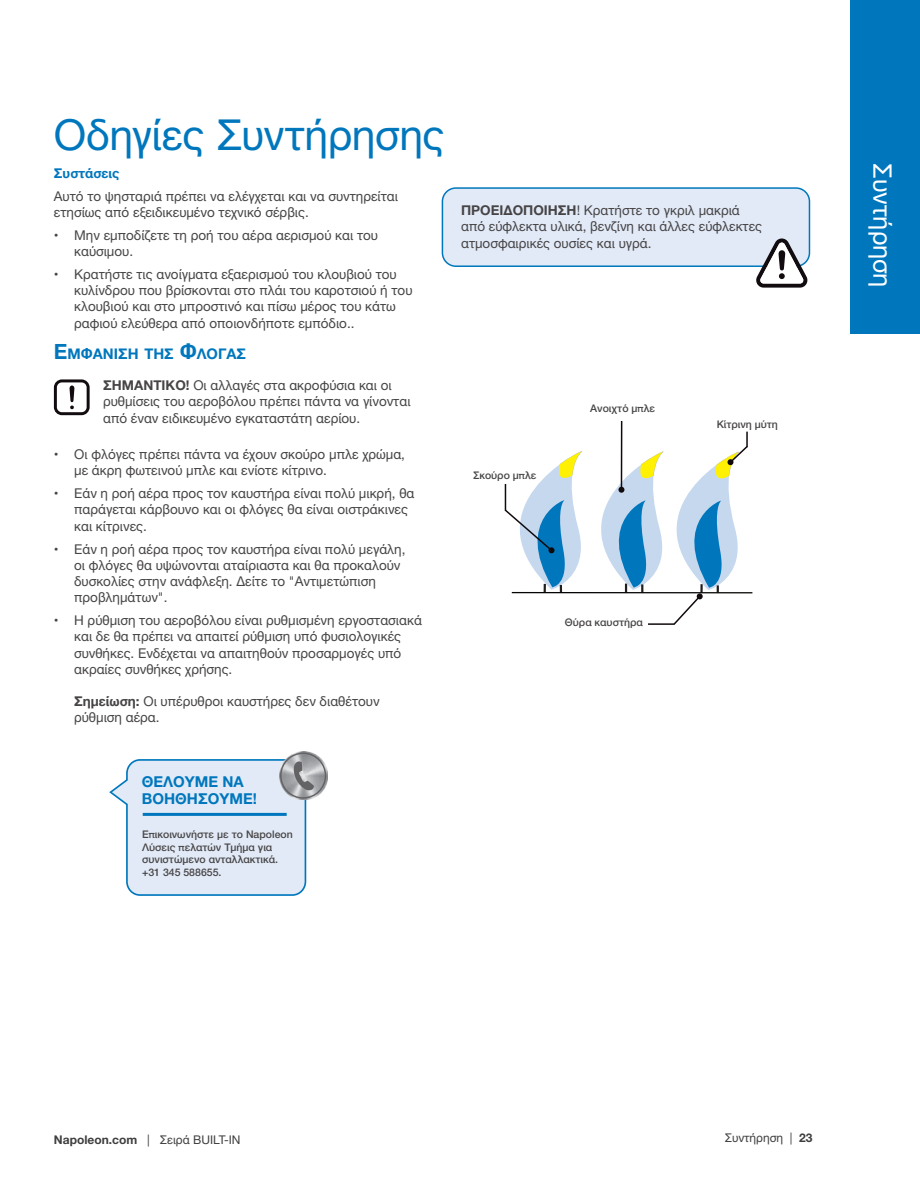
<style>
.page{position:relative;width:920px;height:1190px;background:#fff}
.page>*{position:absolute;margin:0;border:0;box-sizing:border-box;transform-origin:0 0}
.t1{font:42.75px "Helvetica Neue";letter-spacing:-.01em;color:#0077bd}
.t2{font:25.5px "Helvetica Neue";letter-spacing:-.005em;color:#fff}
.t3{font:700 15px/16.5px "Helvetica Neue";color:#0077bd}
.t4{font:700 14.7px "Helvetica Neue";color:#0077bd}
.t5{font:13.5px/16.2px "Helvetica Neue";color:#474446}
.t6{font:700 13.5px "Helvetica Neue";color:#0077bd}
.t7{font:12px "Helvetica Neue";color:#3e3e3f}
.t8{font:500 10.5px/12.6px "Helvetica Neue";color:#474446}
.s1{font-size:21px}
.s2{font-weight:700}
</style>
<div class="page">
<div style="left:850px;top:0;width:70px;height:333px;background:#0077bd"></div>
<hr style="left:512px;top:591px;width:240px;height:2px;background:#050504">
<hr style="left:620px;top:421px;width:2px;height:68px;background:#110a0c">
<svg style="left:504px;top:431px;width:245px;height:194px"></svg>
<div style="left:442px;top:188px;width:367px;height:78px;background:#e1eaf6;border-radius:14px"></div>
<div style="left:441px;top:187px;width:369px;height:80px;border:2px solid #0077bd;border-radius:14px"></div>
<svg style="left:756px;top:238px;width:51px;height:49px"></svg>
<img style="left:287px;top:751px;width:40px;height:47px">
<svg style="left:109px;top:758px;width:205px;height:138px;background:#d7e3f0"></svg>
<div style="left:280px;top:752px;width:46px;height:46px;border:1px solid #636366;border-radius:50%"></div>
<svg style="left:54px;top:379px;width:36px;height:36px"></svg>
<h1 class="t1" style="left:54px;top:104px;width:392px">Οδηγίες Συντήρησης</h1>
<p class="t6" style="left:54px;top:162px;width:67px">Συστάσεις</p>
<p class="t5" style="left:54px;top:188px;width:346px">Αυτό το ψησταριά πρέπει να ελέγχεται και να συντηρείται ετησίως από εξειδικευμένο τεχνικό σέρβις.</p>
<p class="t5" style="left:74px;top:227px;width:305px;text-indent:-20px">• Μην εμποδίζετε τη ροή του αέρα αερισμού και του καύσιμου.</p>
<p class="t5" style="left:74px;top:267px;width:340px;text-indent:-20px">• Κρατήστε τις ανοίγματα εξαερισμού του κλουβιού του κυλίνδρου που βρίσκονται στο πλάι του καροτσιού ή του κλουβιού και στο μπροστινό και πίσω μέρος του κάτω ραφιού ελεύθερα από οποιονδήποτε εμπόδιο..</p>
<p class="t4" style="left:54px;top:342px;width:192px"><span class="s1">Ε</span>μφάνιση της <span class="s1">Φ</span>λόγας</p>
<p class="t5" style="left:103px;top:377px;width:309px"><span class="s2">ΣΗΜΑΝΤΙΚΟ!</span> Οι αλλαγές στα ακροφύσια και οι ρυθμίσεις του αεροβόλου πρέπει πάντα να γίνονται από έναν ειδικευμένο εγκαταστάτη αερίου.</p>
<p class="t5" style="left:74px;top:447px;width:332px;text-indent:-20px">• Οι φλόγες πρέπει πάντα να έχουν σκούρο μπλε χρώμα, με άκρη φωτεινού μπλε και ενίοτε κίτρινο.</p>
<p class="t5" style="left:74px;top:486px;width:342px;text-indent:-20px">• Εάν η ροή αέρα προς τον καυστήρα είναι πολύ μικρή, θα παράγεται κάρβουνο και οι φλόγες θα είναι οιστράκινες και κίτρινες.</p>
<p class="t5" style="left:74px;top:541px;width:333px;text-indent:-20px">• Εάν η ροή αέρα προς τον καυστήρα είναι πολύ μεγάλη, οι φλόγες θα υψώνονται αταίριαστα και θα προκαλούν δυσκολίες στην ανάφλεξη. Δείτε το "Αντιμετώπιση προβλημάτων".</p>
<p class="t5" style="left:74px;top:613px;width:349px;text-indent:-20px">• Η ρύθμιση του αεροβόλου είναι ρυθμισμένη εργοστασιακά και δε θα πρέπει να απαιτεί ρύθμιση υπό φυσιολογικές συνθήκες. Ενδέχεται να απαιτηθούν προσαρμογές υπό ακραίες συνθήκες χρήσης.</p>
<p class="t5" style="left:74px;top:694px;width:307px"><span class="s2">Σημείωση:</span> Οι υπέρυθροι καυστήρες δεν διαθέτουν ρύθμιση αέρα.</p>
<p class="t5" style="left:461px;top:202px;width:302px"><span class="s2">ΠΡΟΕΙΔΟΠΟΙΗΣΗ</span>! Κρατήστε το γκριλ μακριά από εύφλεκτα υλικά, βενζίνη και άλλες εύφλεκτες ατμοσφαιρικές ουσίες και υγρά.</p>
<p class="t8" style="left:473px;top:468px;width:65px">Σκούρο μπλε</p>
<p class="t8" style="left:590px;top:401px;width:66px">Ανοιχτό μπλε</p>
<p class="t8" style="left:565px;top:615px;width:80px">Θύρα καυστήρα</p>
<p class="t8" style="left:716px;top:417px;width:63px">Κίτρινη μύτη</p>
<p class="t3" style="left:142px;top:773px;width:117px">ΘΕΛΟΥΜΕ ΝΑ<br>ΒΟΗΘΗΣΟΥΜΕ!</p>
<p class="t8" style="left:142px;top:827px;width:152px">Επικοινωνήστε με το Napoleon<br>Λύσεις πελατών Τμήμα για συνιστώμενο ανταλλακτικά. +31 345 588655.</p>
<h2 class="t2" style="left:900px;top:163px;width:126px;rotate:90deg">Συντήρηση</h2>
<p class="t7" style="left:54px;top:1130px;width:188px"><span class="s2">Napoleon.com</span> | Σειρά BUILT-IN</p>
<p class="t7" style="left:724px;top:1128px;width:89px">Συντήρηση | <span class="s2">23</span></p>
</div>
